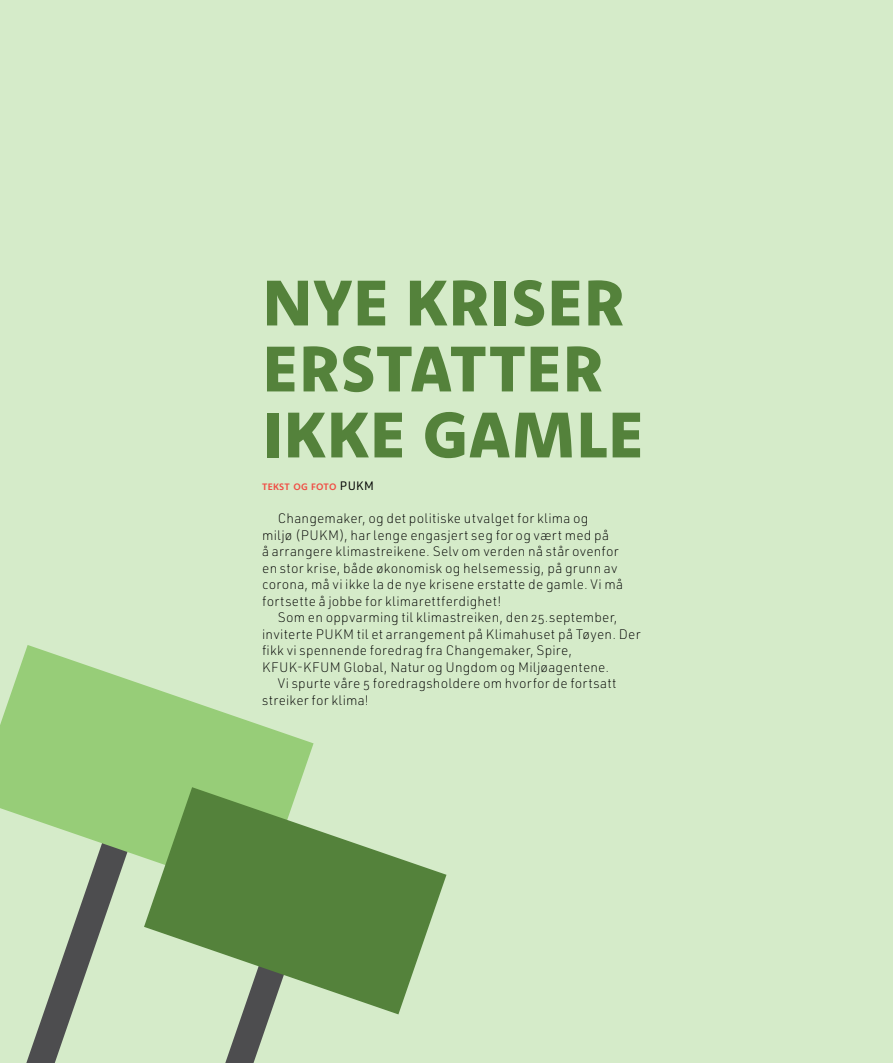
<style>
.page{position:relative;width:893px;height:1063px;background:#d5ebc9}
.page>*{position:absolute;margin:0;border:0;box-sizing:border-box;transform-origin:0 0}
.t1{font:800 64.5px/66px "Komet";letter-spacing:.015em;color:#54823b}
.t2{font:200 13.5px/16.5px "URWDIN";letter-spacing:.015em;color:#000}
.t3{font:700 9.45px "Komet";letter-spacing:.015em;color:#f04e45}
.s1{font-family:"URWDIN";font-weight:400;font-size:12px;color:#000}
</style>
<div class="page">
<svg style="left:26px;top:898px;width:86px;height:165px"></svg>
<svg style="left:0;top:645px;width:314px;height:253px;fill:#97cd78"></svg>
<svg style="left:225px;top:1014px;width:46px;height:49px"></svg>
<svg style="left:144px;top:787px;width:302px;height:227px;fill:#54823b"></svg>
<h1 class="t1" style="left:263px;top:268px;width:382px">NYE KRISER<br>ERSTATTER<br>IKKE GAMLE</h1>
<p class="t3" style="left:262px;top:481px;width:113px">TEKST OG FOTO <span class="s1">PUKM</span></p>
<p class="t2" style="left:262px;top:510px;width:362px;text-indent:16px">Changemaker, og det politiske utvalget for klima og<br>miljø (PUKM), har lenge engasjert seg for og vært med på<br>å arrangere klimastreikene. Selv om verden nå står ovenfor en stor krise, både økonomisk og helsemessig, på grunn av corona, må vi ikke la de nye krisene erstatte de gamle. Vi må fortsette å jobbe for klimarettferdighet!</p>
<p class="t2" style="left:278px;top:609px;width:341px">Som en oppvarming til klimastreiken, den 25.september,</p>
<p class="t2" style="left:262px;top:626px;width:380px">inviterte PUKM til et arrangement på Klimahuset på Tøyen. Der</p>
<p class="t2" style="left:262px;top:642px;width:312px">fikk vi spennende foredrag fra Changemaker, Spire,</p>
<p class="t2" style="left:262px;top:659px;width:349px">KFUK-KFUM Global, Natur og Ungdom og Miljøagentene.</p>
<p class="t2" style="left:278px;top:675px;width:340px">Vi spurte våre 5 foredragsholdere om hvorfor de fortsatt</p>
<p class="t2" style="left:262px;top:692px;width:108px">streiker for klima!</p>
</div>
